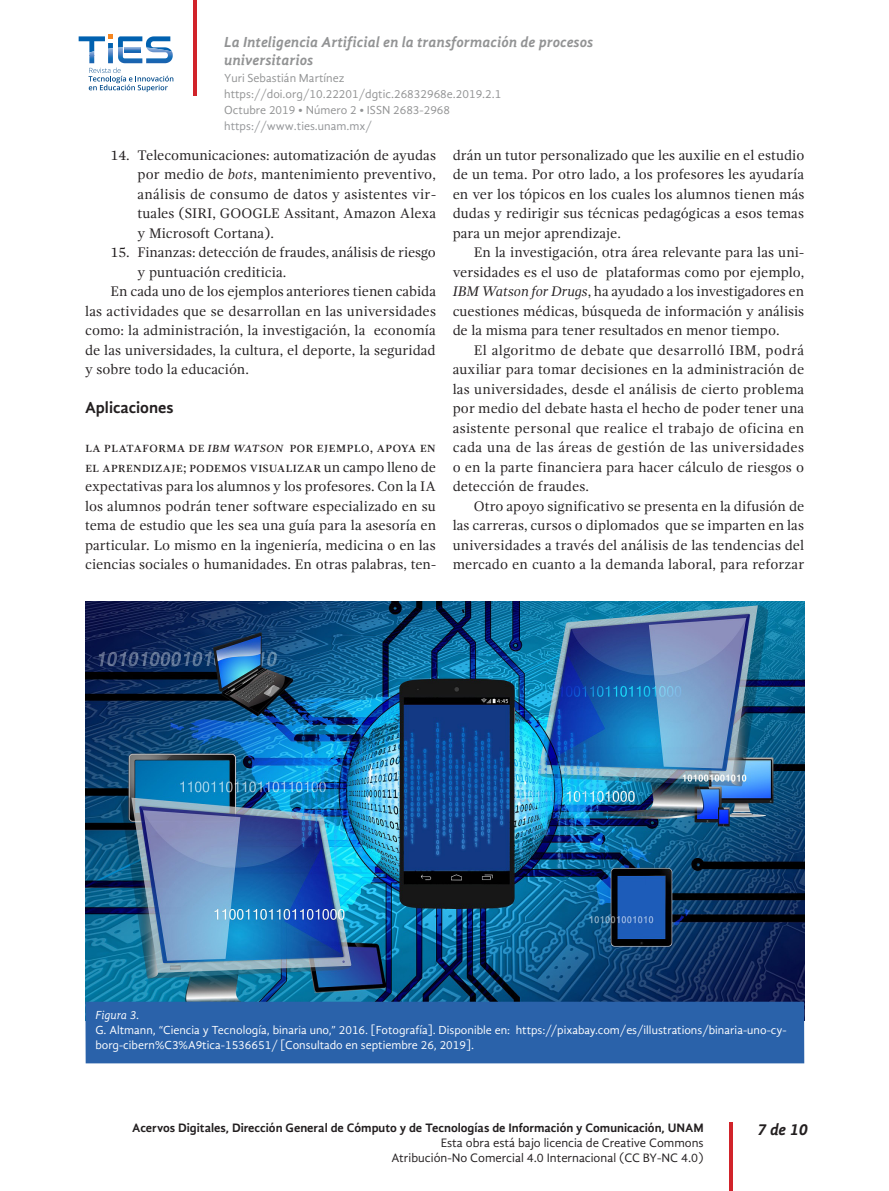
<style>
.page{position:relative;width:889px;height:1191px;background:#fff}
.page>*{position:absolute;margin:0;border:0;box-sizing:border-box;transform-origin:0 0}
.t1{font:700 16.5px "Gandhi Sans";color:#231f20}
.t2{font:italic 700 16.5px "Gandhi Sans";color:#231f20}
.t3{font:italic 700 15px/18px "Gandhi Sans";color:#929394}
.t4{font:14.25px/19.5px "Gandhi Serif";color:#231f20;text-align:justify}
.t5{font:12.6px/15px "Gandhi Sans";color:#231f20;text-align:right}
.t6{font:700 12.6px "Gandhi Sans";color:#231f20}
.t7{font:12px/15px "Gandhi Sans";color:#fff}
.t8{font:12px/16px "Gandhi Sans";color:#929394}
.t9{font:12px "Gandhi Sans";color:#939598}
.s1{font-style:italic}
</style>
<div class="page">
<hr style="left:193px;top:0;width:3px;height:95px;background:#d1232a">
<hr style="left:729px;top:1121px;width:3px;height:70px;background:#d1232a">
<svg style="left:79px;top:34px;width:94px;height:58px"></svg>
<img style="left:85px;top:602px;width:719px;height:399px">
<div style="left:85px;top:1001px;width:719px;height:62px;background:#2a62aa"></div>
<p class="t3" style="left:224px;top:33px;width:370px">La Inteligencia Artificial en la transformación de procesos universitarios</p>
<p class="t8" style="left:224px;top:70px;width:279px">Yuri Sebastián Martínez https://doi.org/10.22201/dgtic.26832968e.2019.2.1<br>Octubre 2019 • Número 2 • ISSN 2683-2968</p>
<p class="t9" style="left:224px;top:119px;width:149px">https://www.ties.unam.mx/</p>
<p class="t4" style="left:138px;top:145px;width:300px;text-indent:-27px">14. Telecomunicaciones: automatización de ayudas por medio de <span class="s1">bots</span>, mantenimiento preventivo, análisis de consumo de datos y asistentes vir&shy;tuales (SIRI, GOOGLE Assitant, Amazon Alexa y Microsoft Cortana).</p>
<p class="t4" style="left:138px;top:243px;width:300px;text-indent:-27px">15. Finanzas: detección de fraudes, análisis de riesgo y puntuación crediticia.</p>
<p class="t4" style="left:85px;top:282px;width:352px;text-indent:26px">En cada uno de los ejemplos anteriores tienen cabida las actividades que se desarrollan en las universidades como: la administración, la investigación, la economía de las universidades, la cultura, el deporte, la seguridad y sobre todo la educación.</p>
<p class="t1" style="left:85px;top:398px;width:90px">Aplicaciones</p>
<p class="t4" style="left:85px;top:438px;width:353px">La plataforma de <span class="s1">IBM Watson</span> por ejemplo, apoya en el aprendizaje; podemos visualizar un campo lleno de expectativas para los alumnos y los profesores. Con la IA los alumnos podrán tener software especializado en su tema de estudio que les sea una guía para la asesoría en particular. Lo mismo en la ingeniería, medicina o en las ciencias sociales o humanidades. En otras palabras, ten-</p>
<p class="t4" style="left:452px;top:145px;width:353px">drán un tutor personalizado que les auxilie en el estudio de un tema. Por otro lado, a los profesores les ayudaría en ver los tópicos en los cuales los alumnos tienen más dudas y redirigir sus técnicas pedagógicas a esos temas para un mejor aprendizaje.</p>
<p class="t4" style="left:452px;top:243px;width:353px;text-indent:21px">En la investigación, otra área relevante para las uni&shy;versidades es el uso de plataformas como por ejemplo, <span class="s1">IBM Watson for Drugs</span>, ha ayudado a los investigadores en cuestiones médicas, búsqueda de información y análisis de la misma para tener resultados en menor tiempo.</p>
<p class="t4" style="left:452px;top:340px;width:353px;text-indent:21px">El algoritmo de debate que desarrolló IBM, podrá auxiliar para tomar decisiones en la administración de las universidades, desde el análisis de cierto problema por medio del debate hasta el hecho de poder tener una asistente personal que realice el trabajo de oficina en cada una de las áreas de gestión de las universidades o en la parte financiera para hacer cálculo de riesgos o detección de fraudes.</p>
<p class="t4" style="left:452px;top:496px;width:353px;text-indent:21px">Otro apoyo significativo se presenta en la difusión de las carreras, cursos o diplomados que se imparten en las universidades a través del análisis de las tendencias del mercado en cuanto a la demanda laboral, para reforzar</p>
<p class="t7" style="left:95px;top:1007px;width:693px"><span class="s1">Figura 3.<br></span>G. Altmann, “Ciencia y Tecnología, binaria uno,” 2016. [Fotografía]. Disponible en: https://pixabay.com/es/illustrations/binaria-uno-cy&shy;borg-cibern%C3%A9tica-1536651/ [Consultado en septiembre 26, 2019].</p>
<p class="t6" style="left:132px;top:1120px;width:573px">Acervos Digitales, Dirección General de Cómputo y de Tecnologías de Información y Comunicación, UNAM</p>
<p class="t2" style="left:757px;top:1119px;width:52px">7 de 10</p>
<p class="t5" style="left:391px;top:1134px;width:314px">Esta obra está bajo licencia de Creative Commons<br>Atribución-No Comercial 4.0 Internacional (CC BY-NC 4.0)</p>
</div>
